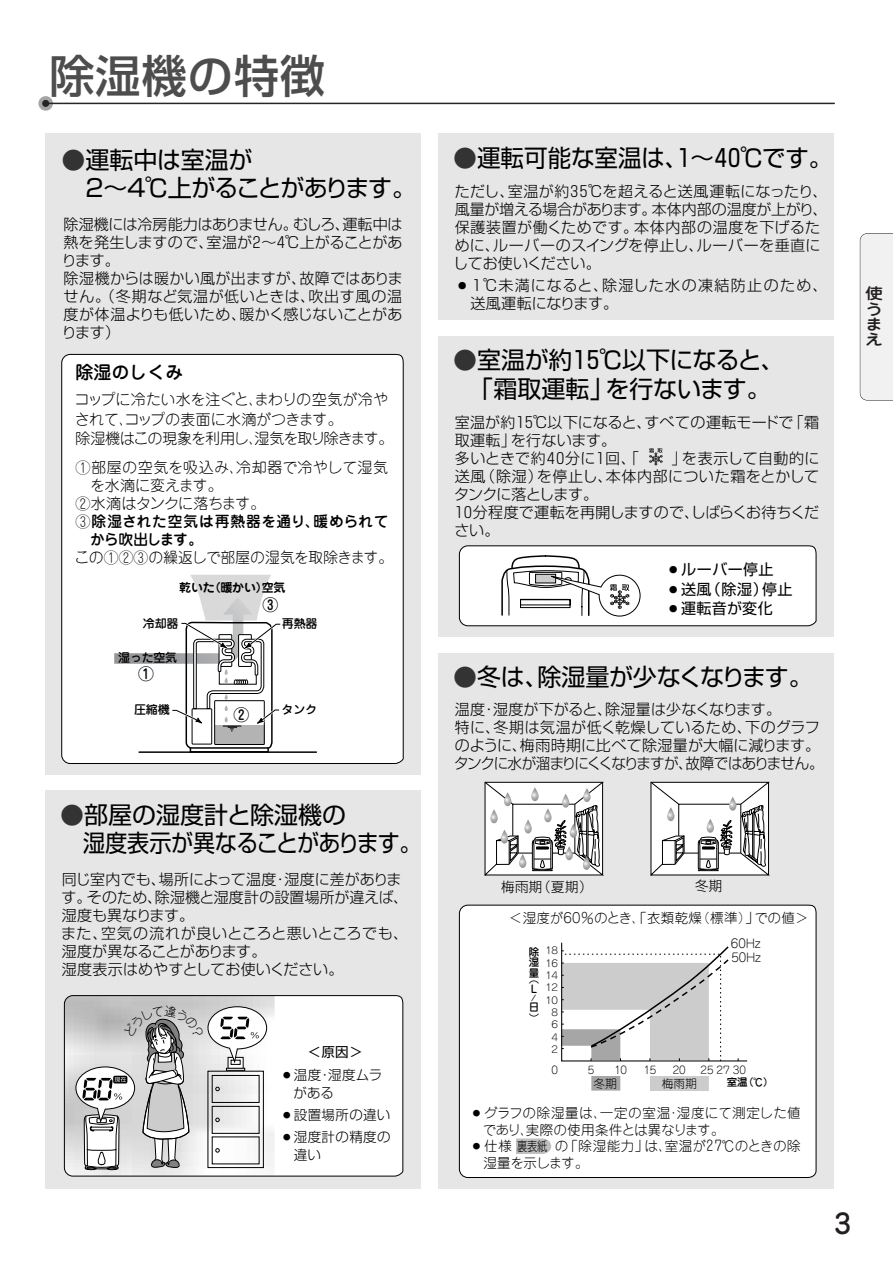
<style>
.page{position:relative;width:893px;height:1263px;background:#fff}
.page>*{position:absolute;margin:0;border:0;box-sizing:border-box;transform-origin:0 0}
.t1{font:500 45px "Shin Go";letter-spacing:.025em;color:#4d4d4d}
.t2{font:500 27px "Jun 34";color:#231f20}
.t3{font:24px/28.5px "Shin Go";letter-spacing:-.015em;color:#000}
.t4{font:24px "Shin Go";letter-spacing:-.055em;color:#000}
.t5{font:500 18px "Jun 34";color:#000}
.t6{font:500 16.5px "Jun 34";color:#000}
.t7{font:500 15.3px/15.3px "Jun 34";color:#231f20;text-align:justify;scale:1.18 1}
.t8{font:300 15px/18px "Shin Go";letter-spacing:.005em;color:#000}
.t9{font:300 15px/18px "Jun 101";letter-spacing:-.01em;color:#000}
.t10{font:300 15px/19.5px "Jun 101";letter-spacing:-.03em;color:#000}
.t11{font:300 15px/18px "Shin Go";letter-spacing:.06em;color:#000}
.t12{font:500 15px/18px "Jun 34";letter-spacing:.025em;color:#000}
.t13{font:15px "Shin Go";letter-spacing:.025em;color:#000}
.t14{font:300 13.5px/16.5px "Jun 101";letter-spacing:.025em;color:#000}
.t15{font:300 13.5px/16.5px "Jun 101";letter-spacing:-.005em;color:#000}
.t16{font:300 13.5px/18px "Shin Go";letter-spacing:.025em;color:#000}
.t17{font:300 13.5px/18px "Shin Go";letter-spacing:.005em;color:#000}
.t18{font:13.5px "Shin Go";color:#000}
.t19{font:300 12.75px "Shin Go";color:#000;scale:.8 1}
.t20{font:500 12px "Jun 34";letter-spacing:-.02em;color:#000}
.t21{font:700 12px "Jun 501";letter-spacing:-.02em;color:#000}
.t22{font:300 12px "Jun 101";color:#000}
.t23{font:300 11.7px "Jun 101";color:#000}
.t24{font:300 10.5px "Jun 101";color:#000}
.t25{font:500 10.5px/10.5px "Jun 34";color:#000}
.t26{font:300 9.45px "Jun 101";color:#000;scale:1.11 1}
.t27{font:500 7.8px "Jun 34";color:#000;scale:1.33 1}
.s1{color:#333}
.s2{font-family:"Jun 101";font-weight:300}
</style>
<div class="page">
<div style="left:438px;top:653px;width:396px;height:536px;background:#e6e6e6"></div>
<svg style="left:38px;top:96px;width:15px;height:15px"></svg>
<hr style="left:46px;top:103px;width:788px;height:1px;background:#262626">
<div style="left:42px;top:100px;width:7px;height:7px;background:#262626;border-radius:50%"></div>
<div style="left:438px;top:134px;width:396px;height:186px;background:#e6e6e6"></div>
<div style="left:46px;top:134px;width:375px;height:641px;background:#e6e6e6"></div>
<div style="left:46px;top:791px;width:375px;height:398px;background:#e6e6e6"></div>
<div style="left:458px;top:904px;width:358px;height:274px;background:#fff"></div>
<div style="left:438px;top:336px;width:396px;height:300px;background:#e6e6e6"></div>
<svg style="left:484px;top:781px;width:121px;height:124px"></svg>
<svg style="left:649px;top:781px;width:122px;height:128px"></svg>
<svg style="left:560px;top:942px;width:188px;height:149px;background:#dedede"></svg>
<div style="left:61px;top:354px;width:343px;height:410px;background:#fff"></div>
<hr style="left:139px;top:751px;width:177px;height:2px;background:#000">
<svg style="left:114px;top:570px;width:168px;height:183px;background:#e4e4e4"></svg>
<div style="left:69px;top:995px;width:334px;height:182px;background:#fff"></div>
<svg style="left:649px;top:448px;width:13px;height:17px"></svg>
<svg style="left:458px;top:545px;width:358px;height:82px;background:#ebebeb"></svg>
<svg style="left:516px;top:1138px;width:35px;height:16px"></svg>
<svg style="left:859px;top:233px;width:33px;height:168px"></svg>
<svg style="left:64px;top:996px;width:210px;height:181px"></svg>
<h1 class="t1" style="left:49px;top:59px;width:277px">除湿機の特徴</h1>
<h3 class="t3" style="left:61px;top:148px;width:192px"><span class="s1">●</span>運転中は室温が</h3>
<h3 class="t3" style="left:453px;top:146px;width:380px"><span class="s1">●</span>運転可能な室温は、１～４０℃です。</h3>
<h3 class="t4" style="left:61px;top:179px;width:356px">　2～4℃上がることがあります。</h3>
<p class="t8" style="left:62px;top:217px;width:342px">除湿機には冷房能力はありません。むしろ、運転中は熱を発生しますので、室温が２～４℃上がることがあります。<br>除湿機からは暖かい風が出ますが、故障ではありません。（冬期など気温が低いときは、吹出す風の温度が体温よりも低いため、暖かく感じないことがあります）</p>
<p class="t8" style="left:453px;top:184px;width:376px">ただし、室温が約３５℃を超えると送風運転になったり、風量が増える場合があります。本体内部の温度が上がり、保護装置が働くためです。本体内部の温度を下げるために、ルーバーのスイングを停止し、ルーバーを垂直にしてお使いください。</p>
<p class="t11" style="left:470px;top:279px;width:358px;text-indent:-16px">○1℃未満になると、除湿した水の凍結防止のため、送風運転になります。</p>
<p class="t5" style="left:75px;top:366px;width:110px">除湿のしくみ</p>
<p class="t10" style="left:74px;top:392px;width:320px">コップに冷たい水を注ぐと、まわりの空気が冷やされて、コップの表面に水滴がつきます。<br>除湿機はこの現象を利用し、湿気を取り除きます。</p>
<p class="t9" style="left:75px;top:460px;width:314px">①部屋の空気を吸込み、冷却器で冷やして湿気　を水滴に変えます。<br>②水滴はタンクに落ちます。</p>
<p class="t12" style="left:75px;top:514px;width:314px"><span class="s2">③</span>除湿された空気は再熱器を通り、暖められて　から吹出します。</p>
<p class="t9" style="left:75px;top:550px;width:319px">この①②③の繰返しで部屋の湿気を取除きます。</p>
<p class="t21" style="left:179px;top:583px;width:108px">乾いた（暖かい）空気</p>
<p class="t6" style="left:262px;top:599px;width:18px">③</p>
<p class="t20" style="left:143px;top:619px;width:37px">冷却器</p>
<p class="t20" style="left:282px;top:619px;width:37px">再熱器</p>
<p class="t20" style="left:118px;top:653px;width:61px">湿った空気</p>
<p class="t6" style="left:138px;top:668px;width:18px">①</p>
<p class="t20" style="left:134px;top:705px;width:37px">圧縮機</p>
<p class="t6" style="left:233px;top:708px;width:18px">②</p>
<p class="t20" style="left:281px;top:705px;width:37px">タンク</p>
<h3 class="t3" style="left:83px;top:803px;width:340px;text-indent:-23px"><span class="s1">●</span>部屋の湿度計と除湿機の<br>湿度表示が異なることがあります。</h3>
<p class="t8" style="left:61px;top:872px;width:348px">同じ室内でも、場所によって温度・湿度に差があります。そのため、除湿機と湿度計の設置場所が違えば、湿度も異なります。<br>また、空気の流れが良いところと悪いところでも、湿度が異なることがあります。<br>湿度表示はめやすとしてお使いください。</p>
<p class="t18" style="left:308px;top:1047px;width:56px">＜原因＞</p>
<p class="t17" style="left:280px;top:1068px;width:104px">○温度・湿度ムラ　がある</p>
<p class="t16" style="left:280px;top:1130px;width:112px">○湿度計の精度の　違い</p>
<p class="t16" style="left:280px;top:1107px;width:112px">○設置場所の違い</p>
<h3 class="t3" style="left:453px;top:349px;width:333px;text-align:center"><span class="s1">●</span>室温が約１５℃以下になると、「霜取運転」を行ないます。</h3>
<p class="t8" style="left:451px;top:415px;width:369px">室温が約１５℃以下になると、すべての運転モードで「霜取運転」を行ないます。<br>多いときで約４０分に１回、「　　」を表示して自動的に送風（除湿）を停止し、本体内部についた霜をとかしてタンクに落とします。<br>１０分程度で運転を再開しますので、しばらくお待ちください。</p>
<p class="t13" style="left:665px;top:564px;width:109px">○ルーバー停止</p>
<p class="t13" style="left:665px;top:584px;width:128px">○送風（除湿）停止</p>
<p class="t13" style="left:665px;top:603px;width:108px">○運転音が変化</p>
<h3 class="t3" style="left:453px;top:666px;width:361px"><span class="s1">●</span>冬は、除湿量が少なくなります。</h3>
<p class="t8" style="left:454px;top:703px;width:371px">温度・湿度が下がると、除湿量は少なくなります。<br>特に、冬期は気温が低く乾燥しているため、下のグラフのように、梅雨時期に比べて除湿量が大幅に減ります。タンクに水が溜まりにくくなりますが、故障ではありません。</p>
<p class="t16" style="left:501px;top:879px;width:93px">梅雨期（夏期）</p>
<p class="t16" style="left:695px;top:879px;width:29px">冬期</p>
<p class="t14" style="left:509px;top:912px;width:300px">＜湿度が60％のとき、「衣類乾燥（標準）」での値＞</p>
<p class="t25" style="left:528px;top:948px;width:12px;text-align:justify">除湿量</p>
<p class="t25" style="left:528px;top:975px;width:12px">（<br>L</p>
<p class="t27" style="left:531px;top:995px;width:5px">/</p>
<p class="t25" style="left:528px;top:1003px;width:12px">日）</p>
<p class="t26" style="left:545px;top:947px;width:13px">18</p>
<p class="t26" style="left:545px;top:959px;width:13px">16</p>
<p class="t26" style="left:545px;top:972px;width:13px">14</p>
<p class="t26" style="left:545px;top:984px;width:13px">12</p>
<p class="t26" style="left:545px;top:996px;width:13px">10</p>
<p class="t26" style="left:551px;top:1009px;width:7px">8</p>
<p class="t26" style="left:551px;top:1021px;width:7px">6</p>
<p class="t26" style="left:551px;top:1033px;width:7px">4</p>
<p class="t26" style="left:551px;top:1046px;width:7px">2</p>
<p class="t24" style="left:551px;top:1066px;width:8px">0</p>
<p class="t22" style="left:731px;top:939px;width:31px">60Hz</p>
<p class="t22" style="left:731px;top:953px;width:31px">50Hz</p>
<p class="t24" style="left:587px;top:1066px;width:8px">5</p>
<p class="t24" style="left:614px;top:1066px;width:15px">10</p>
<p class="t24" style="left:643px;top:1066px;width:15px">15</p>
<p class="t24" style="left:672px;top:1066px;width:15px">20</p>
<p class="t24" style="left:700px;top:1066px;width:47px">25 27 30</p>
<p class="t23" style="left:593px;top:1079px;width:25px">冬期</p>
<p class="t23" style="left:662px;top:1079px;width:36px">梅雨期</p>
<p class="t25" style="left:726px;top:1078px;width:48px">室温（℃）</p>
<p class="t14" style="left:483px;top:1107px;width:319px;text-indent:-13px">○グラフの除湿量は、一定の室温・湿度にて測定した値であり、実際の使用条件とは異なります。</p>
<p class="t15" style="left:483px;top:1140px;width:319px;text-indent:-13px">○仕様　　　の「除湿能力」は、室温が２７℃のときの除湿量を示します。</p>
<p class="t19" style="left:517px;top:1142px;width:39px">裏表紙</p>
<p class="t7" style="left:865px;top:288px;width:17px">使うまえ</p>
<h2 class="t2" style="left:834px;top:1214px;width:18px">3</h2>
</div>
